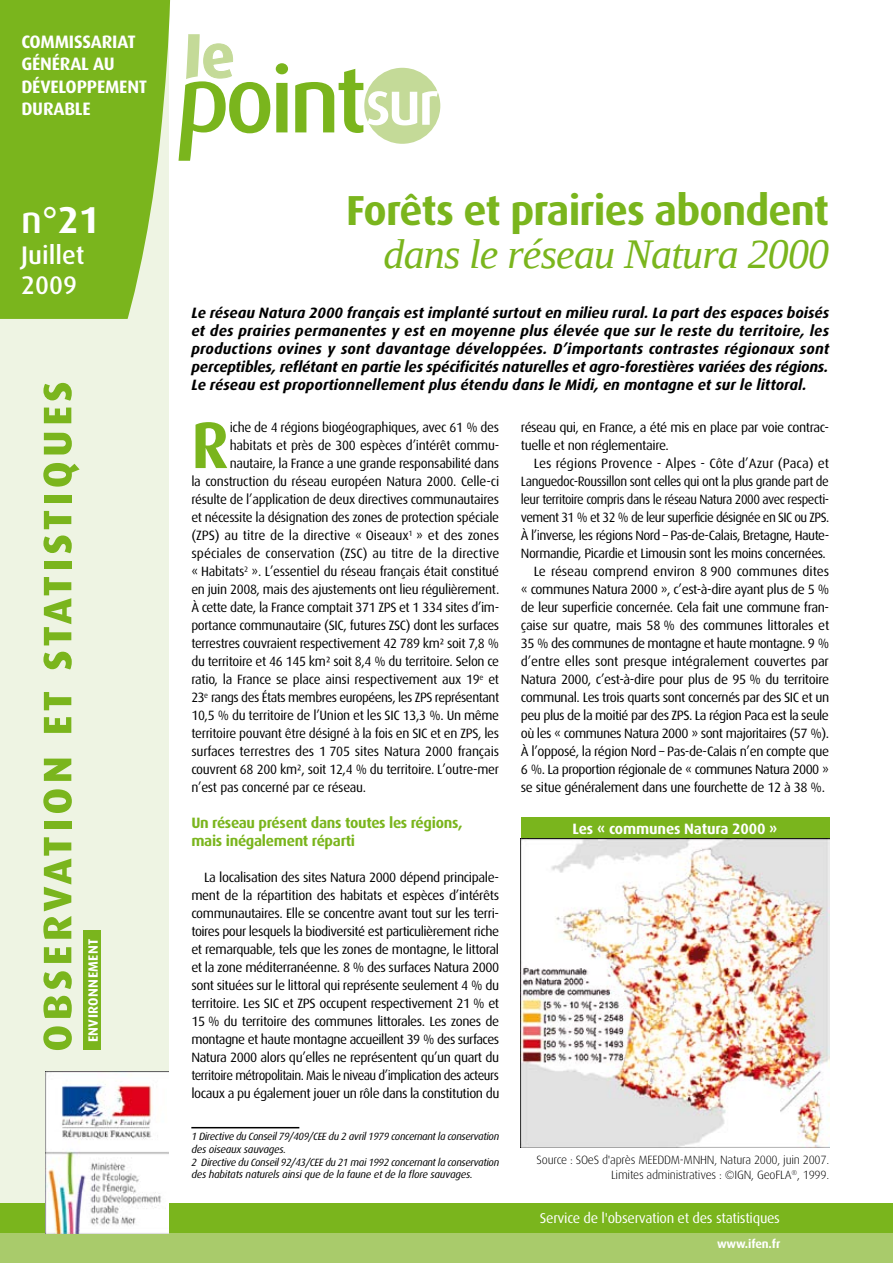
<style>
.page{position:relative;width:893px;height:1263px;background:#fff}
.page>*{position:absolute;margin:0;border:0;box-sizing:border-box;transform-origin:0 0}
.t1{font:700 65.85px "Dax OT";color:#7ab51d;scale:.96 1}
.t2{font:700 61.2px "Dax OT";color:#c4da98}
.t3{font:700 51px "Dax OT";letter-spacing:.05em;color:#7ab51d}
.t4{font:700 42px "Dax OT";letter-spacing:-.02em;color:#7ab51d}
.t5{font:italic 42px "Liberation Serif";letter-spacing:-.02em;color:#7ab51d}
.t6{font:500 37.5px "Dax";color:#fff}
.t7{font:500 25.5px/30.6px "Dax";color:#fff}
.t8{font:700 18px/22.5px "Dax OT";letter-spacing:-.01em;color:#fff}
.t9{font:italic 700 15px/18px "Dax OT";color:#000;text-align:justify}
.t10{font:700 15px/18px "Dax OT";letter-spacing:-.02em;color:#7ab51d}
.t11{font:700 15px "Dax OT";letter-spacing:-.01em;color:#fff}
.t12{font:14.25px "Dax";letter-spacing:-.02em;color:#fff}
.t13{font:13.5px/18px "Dax OT";letter-spacing:-.03em;color:#000;text-align:justify}
.t14{font:13.5px "Dax OT";letter-spacing:-.03em;color:#000;scale:.95 1}
.t15{font:13.5px "Dax OT";letter-spacing:-.01em;color:#000}
.t16{font:13.5px "Dax OT";letter-spacing:-.03em;color:#000;scale:.93 1}
.t17{font:13.5px "Dax OT";letter-spacing:-.005em;color:#000}
.t18{font:13.5px "Dax OT";color:#000}
.t19{font:700 13.5px "Dax OT";letter-spacing:.03em;color:#fff}
.t20{font:300 12px/14.4px "Dax";letter-spacing:-.02em;color:#000;text-align:right}
.t21{font:700 12px "Dax";letter-spacing:-.01em;color:#fff}
.t22{font:italic 10.5px/12.6px "Dax OT";letter-spacing:-.03em;color:#000}
.s1{font-family:"Dax OT";font-weight:700}
</style>
<div class="page">
<div style="left:0;top:0;width:169px;height:1263px;background:#eef4e3"></div>
<div style="left:0;top:1233px;width:893px;height:30px;background:#a9cb6b"></div>
<div style="left:0;top:1203px;width:893px;height:30px;background:#7ab51d"></div>
<svg style="left:0;top:0;width:170px;height:319px;background:#84ba2e"></svg>
<div style="left:364px;top:68px;width:76px;height:76px;background:#c4da98;border-radius:50%"></div>
<svg style="left:276px;top:63px;width:12px;height:69px"></svg>
<svg style="left:295px;top:69px;width:143px;height:64px"></svg>
<svg style="left:178px;top:34px;width:92px;height:127px"></svg>
<div style="left:84px;top:931px;width:17px;height:119px;background:#7ab51d"></div>
<hr style="left:191px;top:1127px;width:108px;height:1px;background:#000">
<div style="left:521px;top:818px;width:308px;height:21px;background:#7ab51d"></div>
<img style="left:521px;top:839px;width:308px;height:308px">
<img style="left:46px;top:1071px;width:122px;height:162px">
<h3 class="t8" style="left:21px;top:30px;width:22px">Comm</h3>
<h3 class="t8" style="left:21px;top:30px;width:116px;text-indent:48px">issariat général au développ</h3>
<h3 class="t8" style="left:97px;top:75px;width:52px">ement</h3>
<h3 class="t8" style="left:21px;top:98px;width:71px">durable</h3>
<h3 class="t6" style="left:21px;top:199px;width:80px">n°<span class="s1">21</span></h3>
<h3 class="t7" style="left:21px;top:240px;width:65px">Juillet<br>2009</h3>
<h3 class="t3" style="left:25px;top:1052px;width:673px;rotate:-90deg">observation et statistiques</h3>
<p class="t19" style="left:85px;top:1042px;width:105px;rotate:-90deg">ENVIRONNEMENT</p>
<h2 class="t2" style="left:201px;top:22px;width:35px">e</h2>
<h3 class="t4" style="left:346px;top:186px;width:484px">Forêts et prairies abondent</h3>
<h3 class="t5" style="left:383px;top:227px;width:447px">dans le réseau Natura 2000</h3>
<p class="t9" style="left:191px;top:304px;width:639px">Le réseau Natura 2000 français est implanté surtout en milieu rural. La part des espaces boisés et des prairies permanentes y est en moyenne plus élevée que sur le reste du territoire, les productions ovines y sont davantage développées. D’importants contrastes régionaux sont perceptibles, reflétant en partie les spécificités naturelles et agro-forestières variées des régions.<br>Le réseau est proportionnellement plus étendu dans le Midi, en montagne et sur le littoral.</p>
<h1 class="t1" style="left:191px;top:408px;width:35px">R</h1>
<p class="t13" style="left:230px;top:418px;width:271px">iche de 4 régions biogéographiques, avec 61 % des</p>
<p class="t13" style="left:521px;top:418px;width:310px">réseau qui, en France, a été mis en place par voie contrac&shy;tuelle et non réglementaire.</p>
<p class="t18" style="left:534px;top:456px;width:297px">Les régions Provence - Alpes - Côte d’Azur (Paca) et</p>
<p class="t14" style="left:521px;top:474px;width:326px">Languedoc-Roussillon sont celles qui ont la plus grande part de</p>
<p class="t16" style="left:521px;top:492px;width:333px">leur territoire compris dans le réseau Natura 2000 avec respecti-</p>
<p class="t14" style="left:521px;top:510px;width:326px">vement 31 % et 32 % de leur superficie désignée en SIC ou ZPS.</p>
<p class="t13" style="left:521px;top:526px;width:310px">À l’inverse, les régions Nord – Pas-de-Calais, Bretagne, Haute-</p>
<p class="t13" style="left:521px;top:544px;width:306px">Normandie, Picardie et Limousin sont les moins concernées.</p>
<p class="t15" style="left:534px;top:564px;width:297px">Le réseau comprend environ 8 900 communes dites</p>
<p class="t13" style="left:521px;top:580px;width:310px">« communes Natura 2000 », c’est-à-dire ayant plus de 5 %</p>
<p class="t13" style="left:521px;top:598px;width:310px">de leur superficie concernée. Cela fait une commune fran-</p>
<p class="t13" style="left:521px;top:616px;width:310px">çaise sur quatre, mais 58 % des communes littorales et</p>
<p class="t13" style="left:521px;top:634px;width:310px">35 % des communes de montagne et haute montagne. 9 %</p>
<p class="t13" style="left:521px;top:652px;width:310px">d’entre elles sont presque intégralement couvertes par</p>
<p class="t13" style="left:521px;top:670px;width:310px">Natura 2000, c’est-à-dire pour plus de 95 % du territoire</p>
<p class="t13" style="left:521px;top:688px;width:310px">communal. Les trois quarts sont concernés par des SIC et un</p>
<p class="t13" style="left:521px;top:706px;width:310px">peu plus de la moitié par des ZPS. La région Paca est la seule</p>
<p class="t13" style="left:521px;top:724px;width:310px">où les « communes Natura 2000 » sont majoritaires (57 %).</p>
<p class="t13" style="left:521px;top:742px;width:310px">À l’opposé, la région Nord – Pas-de-Calais n’en compte que</p>
<p class="t13" style="left:521px;top:760px;width:310px">6 %. La proportion régionale de « communes Natura 2000 »</p>
<p class="t13" style="left:521px;top:778px;width:306px">se situe généralement dans une fourchette de 12 à 38 %.</p>
<p class="t13" style="left:230px;top:436px;width:271px">habitats et près de 300 espèces d’intérêt commu-</p>
<p class="t13" style="left:230px;top:454px;width:271px">nautaire, la France a une grande responsabilité dans</p>
<p class="t13" style="left:191px;top:472px;width:309px">la construction du réseau européen Natura 2000. Celle-ci</p>
<p class="t13" style="left:191px;top:490px;width:309px">résulte de l’application de deux directives communautaires</p>
<p class="t13" style="left:191px;top:508px;width:309px">et nécessite la désignation des zones de protection spéciale</p>
<p class="t15" style="left:191px;top:528px;width:309px">(ZPS) au titre de la directive « Oiseaux » et des zones</p>
<p class="t17" style="left:191px;top:546px;width:309px">spéciales de conservation (ZSC) au titre de la directive</p>
<p class="t13" style="left:191px;top:562px;width:309px">« Habitats ». L’essentiel du réseau français était constitué</p>
<p class="t13" style="left:191px;top:580px;width:309px">en juin 2008, mais des ajustements ont lieu régulièrement.</p>
<p class="t13" style="left:191px;top:598px;width:309px">À cette date, la France comptait 371 ZPS et 1 334 sites d’im-</p>
<p class="t13" style="left:191px;top:616px;width:309px">portance communautaire (SIC, futures ZSC) dont les surfaces</p>
<p class="t13" style="left:191px;top:634px;width:309px">terrestres couvraient respectivement 42 789 km² soit 7,8 %</p>
<p class="t13" style="left:191px;top:652px;width:309px">du territoire et 46 145 km² soit 8,4 % du territoire. Selon ce</p>
<p class="t13" style="left:191px;top:670px;width:309px">ratio, la France se place ainsi respectivement aux 19<sup>e</sup> et</p>
<p class="t13" style="left:191px;top:688px;width:309px">23<sup>e</sup> rangs des États membres européens, les ZPS représentant</p>
<p class="t13" style="left:191px;top:706px;width:309px">10,5 % du territoire de l’Union et les SIC 13,3 %. Un même</p>
<p class="t13" style="left:191px;top:724px;width:309px">territoire pouvant être désigné à la fois en SIC et en ZPS, les</p>
<p class="t13" style="left:191px;top:742px;width:309px">surfaces terrestres des 1 705 sites Natura 2000 français</p>
<p class="t13" style="left:191px;top:760px;width:309px">couvrent 68 200 km², soit 12,4 % du territoire. L’outre-mer</p>
<p class="t13" style="left:191px;top:778px;width:176px">n’est pas concerné par ce réseau.</p>
<p class="t10" style="left:191px;top:814px;width:273px">Un réseau présent dans toutes les régions, mais inégalement réparti</p>
<p class="t13" style="left:191px;top:868px;width:310px;text-indent:13px">La localisation des sites Natura 2000 dépend principale&shy;ment de la répartition des habitats et espèces d’intérêts communautaires. Elle se concentre avant tout sur les terri&shy;toires pour lesquels la biodiversité est particulièrement riche et remarquable, tels que les zones de montagne, le littoral et la zone méditerranéenne. 8 % des surfaces Natura 2000 sont situées sur le littoral qui représente seulement 4 % du territoire. Les SIC et ZPS occupent respectivement 21 % et 15 % du territoire des communes littorales. Les zones de montagne et haute montagne accueillent 39 % des surfaces Natura 2000 alors qu’elles ne représentent qu’un quart du territoire métropolitain. Mais le niveau d’implication des acteurs locaux a pu également jouer un rôle dans la constitution du</p>
<p class="t22" style="left:191px;top:1130px;width:309px;text-indent:8px">Directive du Conseil 79/409/CEE du 2 avril 1 979 concernant la conservation des oiseaux sauvages.</p>
<p class="t22" style="left:191px;top:1156px;width:309px;text-indent:10px">Directive du Conseil 92/43/CEE du 21 mai 1 992 concernant la conservation des habitats naturels ainsi que de la faune et de la flore sauvages.</p>
<p class="t11" style="left:573px;top:820px;width:206px">Les « communes Natura 2000 »</p>
<p class="t20" style="left:537px;top:1153px;width:294px">Source : SOeS d'après MEEDDM-MNHN, Natura 2000, juin 2007.<br>Limites administratives : ©IGN, GeoFla<sup>®</sup>, 1999.</p>
<p class="t12" style="left:540px;top:1210px;width:242px">Service de l'observation et des statistiques</p>
<p class="t21" style="left:717px;top:1237px;width:65px">www.ifen.fr</p>
</div>
